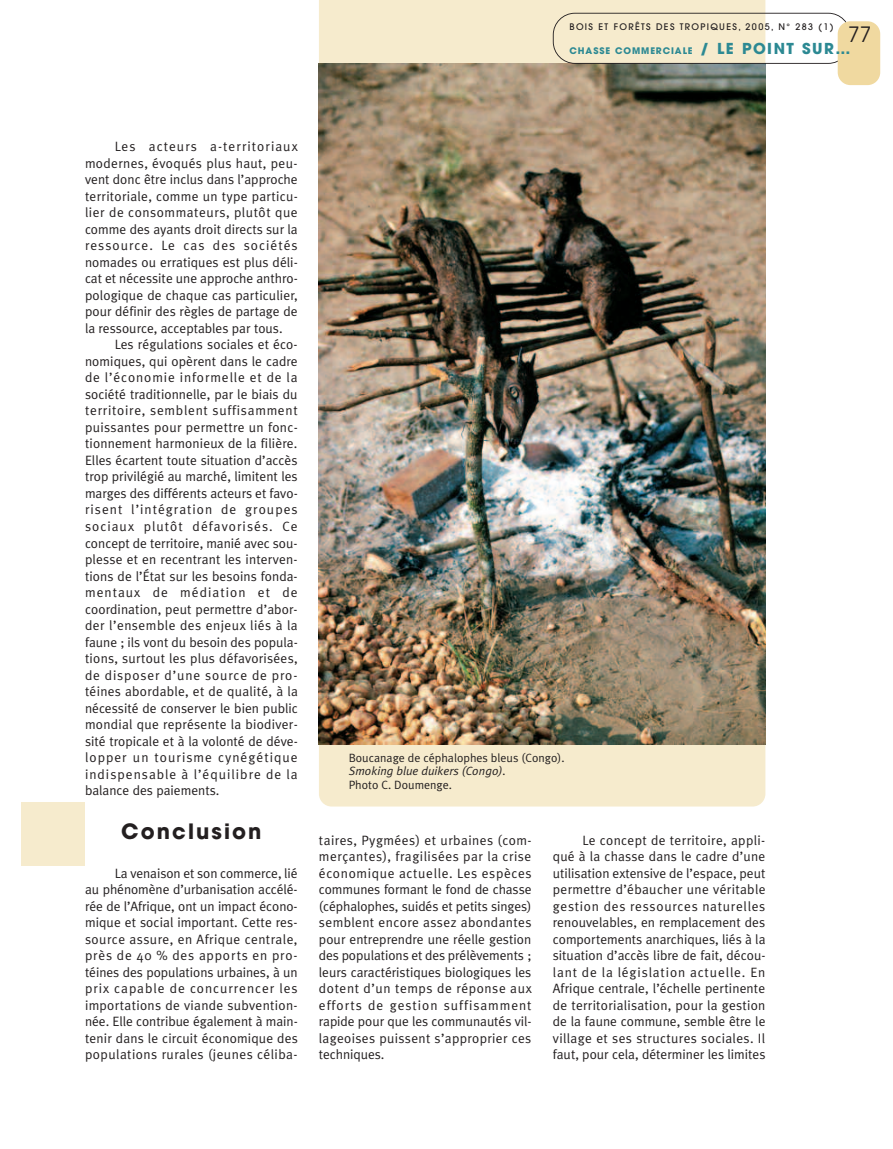
<style>
.page{position:relative;width:893px;height:1149px;background:#fff}
.page>*{position:absolute;margin:0;border:0;box-sizing:border-box;transform-origin:0 0}
.t1{font:700 21px "Avant Garde";letter-spacing:.1em;color:#231f20}
.t2{font:21px "Avant Garde";color:#231f20}
.t3{font:13.5px/16.5px "Meta Plus Normal";letter-spacing:.01em;color:#231f20;text-align:justify}
.t4{font:12px "Meta Plus Normal";color:#231f20}
.t5{font:italic 12px "Meta Plus Normal";color:#231f20}
.t6{font:500 9px "Avant Garde";letter-spacing:.15em;color:#231f20}
.t7{font:700 9px "Avant Garde";letter-spacing:.1em;color:#2c8993}
.s1{font-size:15px}
</style>
<div class="page">
<div style="left:319px;top:0;width:446px;height:806px;background:#f6ebcd"></div>
<div style="left:21px;top:801px;width:64px;height:64px;background:#f6ebcd"></div>
<img style="left:319px;top:64px;width:446px;height:680px">
<svg style="left:553px;top:13px;width:294px;height:51px"></svg>
<div style="left:838px;top:21px;width:42px;height:64px;background:#f0d9a0;border-radius:13px"></div>
<p class="t6" style="left:569px;top:23px;width:266px">BOIS ET FORÊTS DES TROPIQUES, 2005, N° 283 (1)</p>
<h1 class="t2" style="left:848px;top:26px;width:25px">77</h1>
<p class="t7" style="left:570px;top:47px;width:282px">CHASSE COMMERCIALE <span class="s1">/ LE POINT SUR…</span></p>
<p class="t3" style="left:85px;top:138px;width:214px;text-indent:30px">Les acteurs a-territoriaux modernes, évoqués plus haut, peu&shy;vent donc être inclus dans l’approche territoriale, comme un type particu&shy;lier de consommateurs, plutôt que comme des ayants droit directs sur la ressource. Le cas des sociétés nomades ou erratiques est plus déli&shy;cat et nécessite une approche anthro&shy;pologique de chaque cas particulier, pour définir des règles de partage de la ressource, acceptables par tous.</p>
<p class="t3" style="left:85px;top:336px;width:214px;text-indent:30px">Les régulations sociales et éco&shy;nomiques, qui opèrent dans le cadre de l’économie informelle et de la société traditionnelle, par le biais du territoire, semblent suffisamment puissantes pour permettre un fonc&shy;tionnement harmonieux de la filière.<br>Elles écartent toute situation d’accès trop privilégié au marché, limitent les marges des différents acteurs et favo&shy;risent l’intégration de groupes sociaux plutôt défavorisés. Ce concept de territoire, manié avec sou&shy;plesse et en recentrant les interven&shy;tions de l’État sur les besoins fonda&shy;mentaux de médiation et de coordination, peut permettre d’abor&shy;der l’ensemble des enjeux liés à la faune ; ils vont du besoin des popula&shy;tions, surtout les plus défavorisées, de disposer d’une source de pro&shy;téines abordable, et de qualité, à la nécessité de conserver le bien public mondial que représente la biodiver&shy;sité tropicale et à la volonté de déve&shy;lopper un tourisme cynégétique indispensable à l’équilibre de la balance des paiements.</p>
<h1 class="t1" style="left:121px;top:822px;width:142px">Conclusion</h1>
<p class="t3" style="left:85px;top:864px;width:214px;text-indent:30px">La venaison et son commerce, lié au phénomène d’urbanisation accélé&shy;rée de l’Afrique, ont un impact écono&shy;mique et social important. Cette res&shy;source assure, en Afrique centrale, près de 40 % des apports en pro&shy;téines des populations urbaines, à un prix capable de concurrencer les importations de viande subvention&shy;née. Elle contribue également à main&shy;tenir dans le circuit économique des populations rurales (jeunes céliba-</p>
<p class="t4" style="left:349px;top:750px;width:217px">Boucanage de céphalophes bleus (Congo).</p>
<p class="t5" style="left:349px;top:764px;width:159px">Smoking blue duikers (Congo).</p>
<p class="t4" style="left:349px;top:777px;width:105px">Photo C. Doumenge.</p>
<p class="t3" style="left:319px;top:831px;width:214px">taires, Pygmées) et urbaines (com&shy;merçantes), fragilisées par la crise économique actuelle. Les espèces communes formant le fond de chasse (céphalophes, suidés et petits singes) semblent encore assez abondantes pour entreprendre une réelle gestion des populations et des prélèvements ; leurs caractéristiques biologiques les dotent d’un temps de réponse aux efforts de gestion suffisamment rapide pour que les communautés vil&shy;lageoises puissent s’approprier ces techniques.</p>
<p class="t3" style="left:553px;top:831px;width:214px;text-indent:30px">Le concept de territoire, appli&shy;qué à la chasse dans le cadre d’une utilisation extensive de l’espace, peut permettre d’ébaucher une véritable gestion des ressources naturelles renouvelables, en remplacement des comportements anarchiques, liés à la situation d’accès libre de fait, décou&shy;lant de la législation actuelle. En Afrique centrale, l’échelle pertinente de territorialisation, pour la gestion de la faune commune, semble être le village et ses structures sociales. Il faut, pour cela, déterminer les limites</p>
</div>
